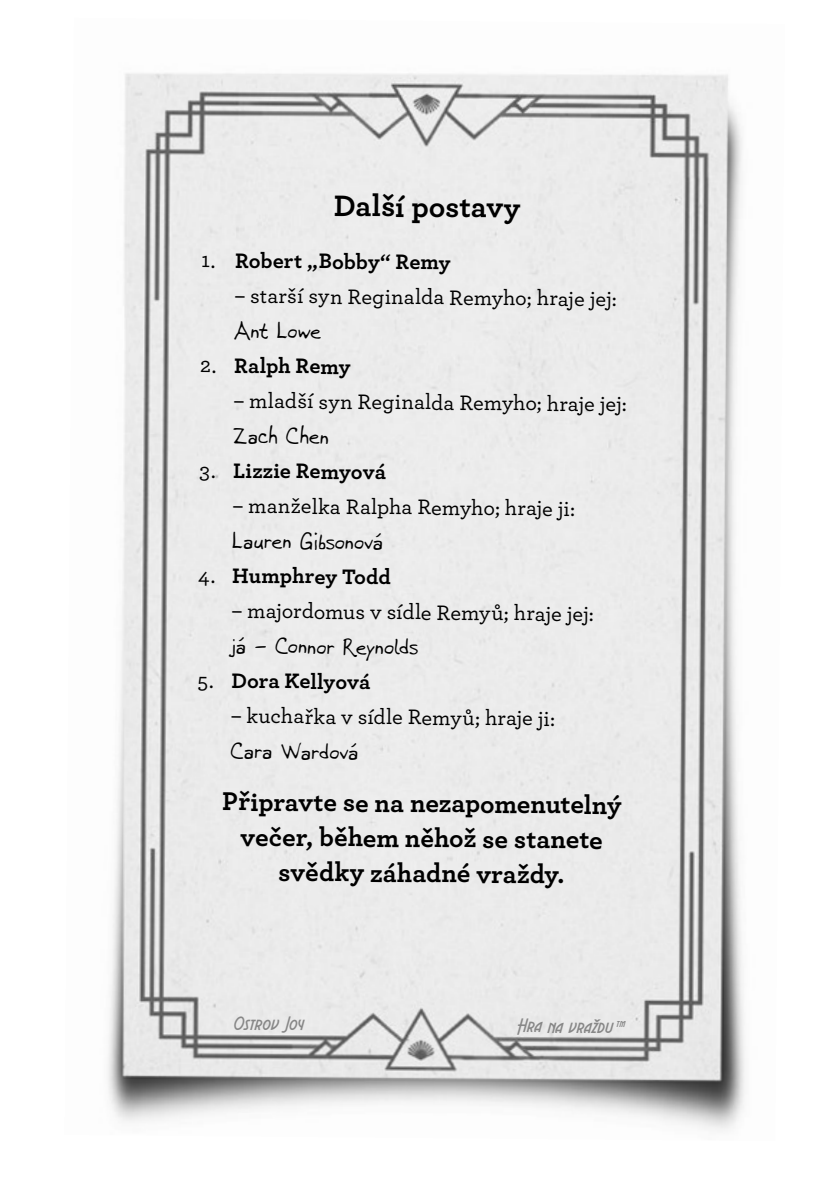
<style>
.page{position:relative;width:823px;height:1191px;background:#fff}
.page>*{position:absolute;margin:0;border:0;box-sizing:border-box;transform-origin:0 0}
.t1{font:700 31px "TT Archer";color:#000}
.t2{font:700 27px/35px "TT Archer";letter-spacing:.005em;color:#000;text-align:center}
.t3{font:25px "TT GFY Brutus W00";color:#000}
.t4{font:500 22px "TT Archer";color:#000}
.t5{font:700 22px "TT Archer";color:#000}
.t6{font:20px "Aerovias Brasil NF";color:#878787}
.s1{font-weight:500}
</style>
<div class="page">
<img style="left:108px;top:73px;width:637px;height:1058px">
<h1 class="t1" style="left:334px;top:180px;width:188px;rotate:1deg">Další postavy</h1>
<p class="t5" style="left:201px;top:242px;width:251px;rotate:1deg"><span class="s1">1.</span> Robert „Bobby“ Remy</p>
<p class="t4" style="left:235px;top:278px;width:383px;rotate:1deg">– starší syn Reginalda Remyho; hraje jej:</p>
<p class="t3" style="left:235px;top:315px;width:88px;rotate:1deg">Ant Lowe</p>
<p class="t5" style="left:200px;top:347px;width:152px;rotate:1deg"><span class="s1">2.</span> Ralph Remy</p>
<p class="t4" style="left:234px;top:383px;width:394px;rotate:1deg">– mladší syn Reginalda Remyho; hraje jej:</p>
<p class="t3" style="left:234px;top:420px;width:97px;rotate:1deg">Zach Chen</p>
<p class="t5" style="left:199px;top:452px;width:188px;rotate:1deg"><span class="s1">3.</span> Lizzie Remyová</p>
<p class="t4" style="left:233px;top:488px;width:343px;rotate:1deg">– manželka Ralpha Remyho; hraje ji:</p>
<p class="t3" style="left:233px;top:524px;width:151px;rotate:1deg">Lauren Gibsonová</p>
<p class="t5" style="left:198px;top:557px;width:194px;rotate:1deg"><span class="s1">4.</span> Humphrey Todd</p>
<p class="t4" style="left:232px;top:593px;width:363px;rotate:1deg">– majordomus v sídle Remyů; hraje jej:</p>
<p class="t3" style="left:232px;top:629px;width:188px;rotate:1deg">já – Connor Reynolds</p>
<p class="t5" style="left:198px;top:662px;width:174px;rotate:1deg"><span class="s1">5.</span> Dora Kellyová</p>
<p class="t4" style="left:231px;top:698px;width:325px;rotate:1deg">– kuchařka v sídle Remyů; hraje ji:</p>
<p class="t3" style="left:231px;top:734px;width:129px;rotate:1deg">Cara Wardová</p>
<p class="t2" style="left:222px;top:784px;width:400px">Připravte se na nezapomenutelný večer, během něhož se stanete svědky záhadné vraždy.</p>
<p class="t6" style="left:234px;top:1012px;width:72px;rotate:1deg">Ostrov Joy</p>
<p class="t6" style="left:517px;top:1015px;width:109px;rotate:1deg">Hra na vraždu <sup>tm</sup></p>
</div>
